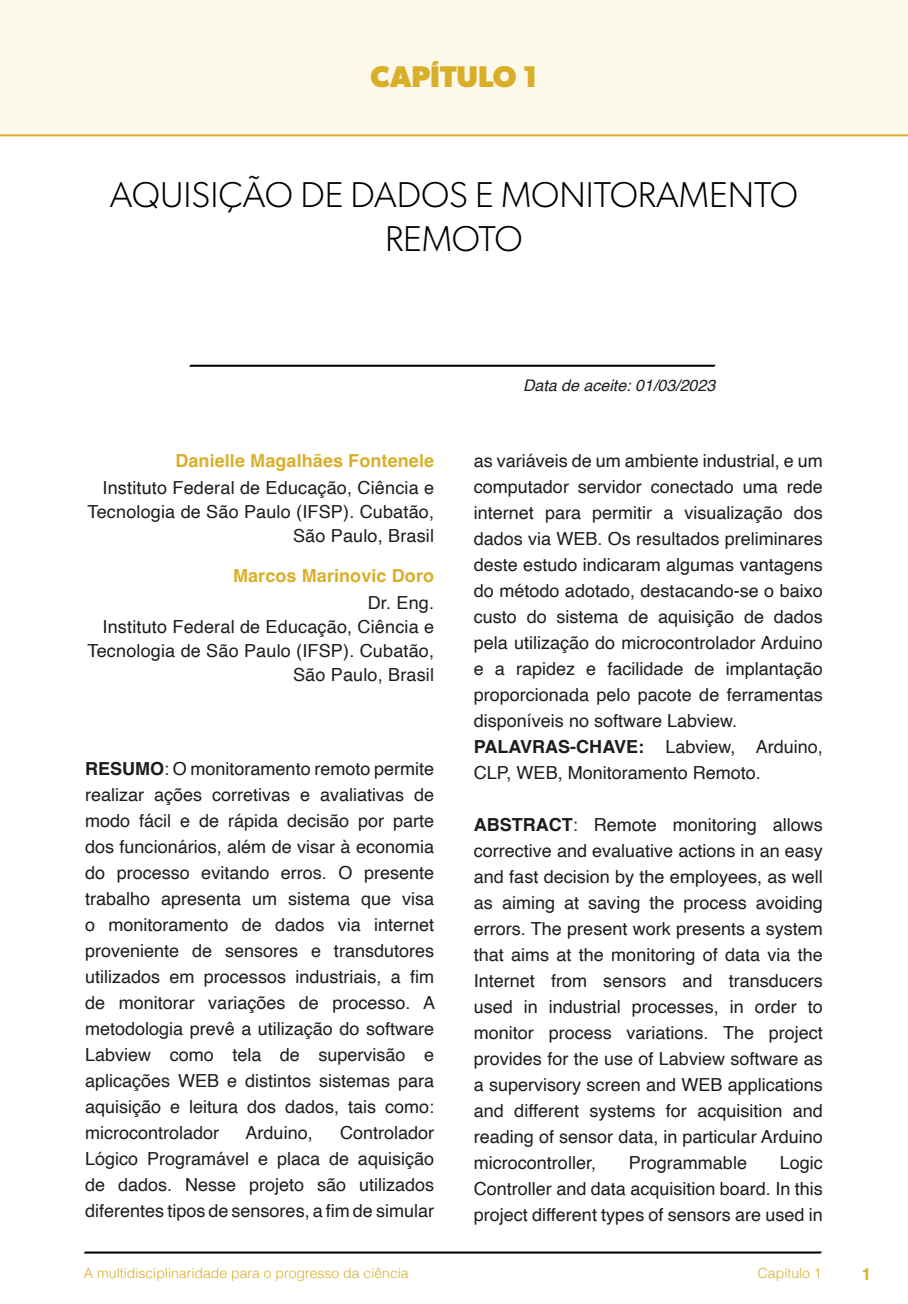
<style>
.page{position:relative;width:908px;height:1304px;background:#fff}
.page>*{position:absolute;margin:0;border:0;box-sizing:border-box;transform-origin:0 0}
.t1{font:300 36px/44px "Gibson";color:#000;text-align:center}
.t2{font:700 30px "Gibson";color:#d9af2a}
.t3{font:18px/26px "Helvetica";color:#1d1d1b;text-align:justify}
.t4{font:700 18px "Helvetica";letter-spacing:.005em;color:#d9af2a}
.t5{font:700 16.8px "Helvetica";color:#d9af2a}
.t6{font:italic 16px "Helvetica";color:#1d1d1b}
.t7{font:300 14px "Helvetica";color:#d9af2a}
.s1{font-weight:700}
</style>
<div class="page">
<svg style="left:84px;top:1251px;width:737px;height:3px;background:#515151"></svg>
<div style="left:0;top:0;width:907px;height:136px;background:#fcf8ea"></div>
<svg style="left:189px;top:364px;width:526px;height:3px;background:#4f4f4f"></svg>
<div style="left:64px;top:74px;width:61px;height:54px;background:#fcf8ea"></div>
<h2 class="t2" style="left:370px;top:58px;width:168px">CAPÍTULO 1</h2>
<h1 class="t1" style="left:110px;top:172px;width:689px">AQUISIÇÃO DE DADOS E MONITORAMENTO<br>REMOTO</h1>
<p class="t4" style="left:175px;top:450px;width:260px">Danielle Magalhães Fontenele</p>
<p class="t3" style="left:87px;top:477px;width:348px;line-height:24px;text-align:right">Instituto Federal de Educação, Ciência e<br>Tecnologia de São Paulo (IFSP). Cubatão,<br>São Paulo, Brasil</p>
<p class="t4" style="left:233px;top:564px;width:202px">Marcos Marinovic Doro</p>
<p class="t3" style="left:87px;top:591px;width:348px;line-height:24px;text-align:right">Dr. Eng.<br>Instituto Federal de Educação, Ciência e<br>Tecnologia de São Paulo (IFSP). Cubatão,<br>São Paulo, Brasil</p>
<p class="t3" style="left:85px;top:756px;width:351px"><span class="s1">RESUMO</span>: O monitoramento remoto permite realizar ações corretivas e avaliativas de modo fácil e de rápida decisão por parte dos funcionários, além de visar à economia do processo evitando erros. O presente trabalho apresenta um sistema que visa o monitoramento de dados via internet proveniente de sensores e transdutores utilizados em processos industriais, a fim de monitorar variações de processo. A metodologia prevê a utilização do software Labview como tela de supervisão e aplicações WEB e distintos sistemas para aquisição e leitura dos dados, tais como: microcontrolador</p>
<p class="t3" style="left:85px;top:1120px;width:350px;text-indent:255px">Controlador Lógico Programável e placa de aquisição de dados. Nesse projeto são utilizados diferentes tipos de sensores, a fim de simular</p>
<p class="t3" style="left:245px;top:1120px;width:69px">Arduino,</p>
<p class="t6" style="left:523px;top:373px;width:194px">Data de aceite: 01/03/2023</p>
<p class="t3" style="left:473px;top:448px;width:350px;text-align:left">as variáveis de um ambiente industrial, e um computador servidor conectado uma rede internet para permitir a visualização dos dados via WEB. Os resultados preliminares deste estudo indicaram algumas vantagens do método adotado, destacando-se o baixo custo do sistema de aquisição de dados pela utilização do microcontrolador Arduino e a rapidez e facilidade de implantação proporcionada pelo pacote de ferramentas disponíveis no software Labview.<br><span class="s1">PALAVRAS-CHAVE:</span> Labview, Arduino, CLP, WEB, Monitoramento Remoto.</p>
<p class="t3" style="left:473px;top:812px;width:350px"><span class="s1">ABSTRACT</span>: Remote monitoring allows corrective and evaluative actions in an easy and fast decision by the employees, as well as aiming at saving the process avoiding errors. The present work presents a system that aims at the monitoring of data via the Internet from sensors and transducers used in industrial processes, in order to monitor process variations. The project provides for the use of Labview software as a supervisory screen and WEB applications and different systems for acquisition and reading of sensor data, in particular Arduino microcontroller,</p>
<p class="t3" style="left:628px;top:1150px;width:120px">Programmable</p>
<p class="t3" style="left:473px;top:1150px;width:350px;text-indent:306px">Logic Controller and data acquisition board. In this project different types of sensors are used in</p>
<p class="t7" style="left:84px;top:1261px;width:326px">A multidisciplinaridade para o progresso da ciência</p>
<p class="t7" style="left:757px;top:1261px;width:65px">Capítulo 1</p>
<p class="t5" style="left:861px;top:1264px;width:11px">1</p>
</div>
